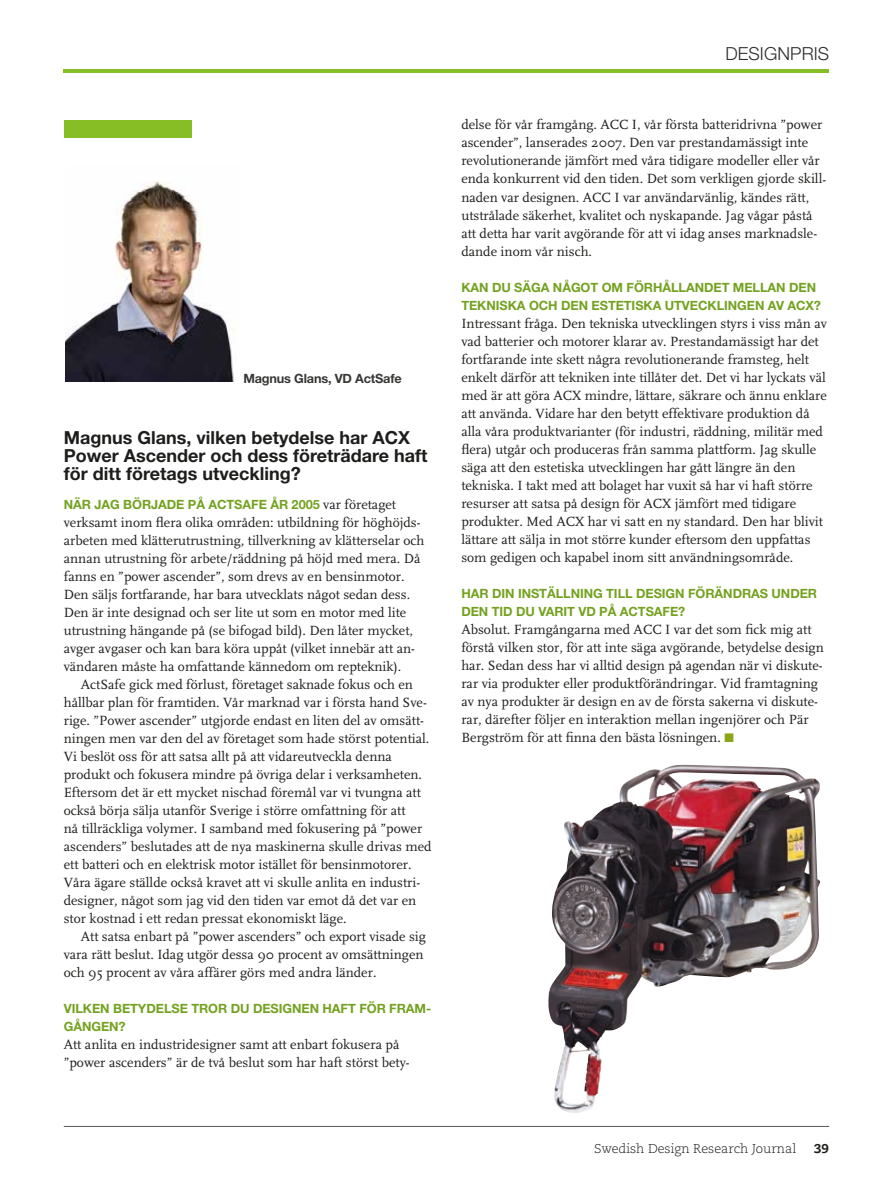
<style>
.page{position:relative;width:893px;height:1191px;background:#fff}
.page>*{position:absolute;margin:0;border:0;box-sizing:border-box;transform-origin:0 0}
.t1{font:700 18px/18px "Helvetica Neue";color:#1d1d1b}
.t2{font:300 18px "Helvetica Neue";letter-spacing:.005em;color:#2e2d2c}
.t3{font:13.95px/18px "FF Scala";color:#1d1d1b}
.t4{font:700 12.75px/18px "Helvetica Neue";letter-spacing:-.005em;color:#74a220}
.t5{font:300 12.75px "Caecilia";color:#1d1d1b}
.t6{font:700 12.75px "Helvetica Neue";letter-spacing:-.015em;color:#373736}
.t7{font:800 12.75px "Caecilia";color:#1d1d1b}
.s1{font-family:"FF Scala";font-weight:400;font-size:13.95px;color:#1d1d1b}
.s2{color:#8ba517}
</style>
<div class="page">
<hr style="left:64px;top:1126px;width:765px;height:1px;background:#575756">
<hr style="left:64px;top:69px;width:765px;height:4px;background:#87bd25">
<img style="left:66px;top:181px;width:169px;height:201px">
<img style="left:548px;top:764px;width:273px;height:349px">
<div style="left:64px;top:120px;width:127px;height:17px;background:#87bd25"></div>
<p class="t6" style="left:243px;top:371px;width:160px">Magnus Glans, VD ActSafe</p>
<p class="t1" style="left:64px;top:428px;width:365px">Magnus Glans, vilken betydelse har ACX<br>Power Ascender och dess företrädare haft för ditt företags utveckling?</p>
<p class="t4" style="left:64px;top:495px;width:334px">NÄR JAG BÖRJADE PÅ ACTSAFE ÅR 2005 <span class="s1">var företaget</span></p>
<p class="t3" style="left:64px;top:514px;width:362px">verksamt inom flera olika områden: utbildning för höghöjds&shy;arbeten med klätterutrustning, tillverkning av klätterselar och annan utrustning för arbete/räddning på höjd med mera. Då fanns en ”power ascender”, som drevs av en bensinmotor.<br>Den säljs fortfarande, har bara utvecklats något sedan dess.<br>Den är inte designad och ser lite ut som en motor med lite utrustning hängande på (se bifogad bild). Den låter mycket, avger avgaser och kan bara köra uppåt (vilket innebär att an&shy;vändaren måste ha omfattande kännedom om repteknik).</p>
<p class="t3" style="left:64px;top:676px;width:369px;text-indent:17px">ActSafe gick med förlust, företaget saknade fokus och en hållbar plan för framtiden. Vår marknad var i första hand Sve&shy;rige. ”Power ascender” utgjorde endast en liten del av omsätt&shy;ningen men var den del av företaget som hade störst potential.<br>Vi beslöt oss för att satsa allt på att vidareutveckla denna produkt och fokusera mindre på övriga delar i verksamheten.<br>Eftersom det är ett mycket nischad föremål var vi tvungna att också börja sälja utanför Sverige i större omfattning för att<br>nå tillräckliga volymer. I samband med fokusering på ”power ascenders” beslutades att de nya maskinerna skulle drivas med ett batteri och en elektrisk motor istället för bensinmotorer.<br>Våra ägare ställde också kravet att vi skulle anlita en industri&shy;designer, något som jag vid den tiden var emot då det var en stor kostnad i ett redan pressat ekonomiskt läge.</p>
<p class="t3" style="left:64px;top:928px;width:364px;text-indent:17px">Att satsa enbart på ”power ascenders” och export visade sig vara rätt beslut. Idag utgör dessa 90 procent av omsättningen och 95 procent av våra affärer görs med andra länder.</p>
<p class="t4" style="left:64px;top:999px;width:369px">VILKEN BETYDELSE TROR DU DESIGNEN HAFT FÖR FRAM-<br>GÅNGEN?</p>
<p class="t3" style="left:64px;top:1036px;width:347px">Att anlita en industridesigner samt att enbart fokusera på ”power ascenders” är de två beslut som har haft störst bety-</p>
<p class="t2" style="left:725px;top:42px;width:105px">DESIGNPRIS</p>
<p class="t3" style="left:461px;top:116px;width:366px">delse för vår framgång. ACC I, vår första batteridrivna ”power ascender”, lanserades 2007. Den var prestandamässigt inte revolutionerande jämfört med våra tidigare modeller eller vår enda konkurrent vid den tiden. Det som verkligen gjorde skill&shy;naden var designen. ACC I var användarvänlig, kändes rätt, utstrålade säkerhet, kvalitet och nyskapande. Jag vågar påstå att detta har varit avgörande för att vi idag anses marknadsle&shy;dande inom vår nisch.</p>
<p class="t4" style="left:461px;top:278px;width:361px">KAN DU SÄGA NÅGOT OM FÖRHÅLLANDET MELLAN DEN<br>TEKNISKA OCH DEN ESTETISKA UTVECKLINGEN AV ACX?</p>
<p class="t3" style="left:461px;top:314px;width:367px">Intressant fråga. Den tekniska utvecklingen styrs i viss mån av vad batterier och motorer klarar av. Prestandamässigt har det fortfarande inte skett några revolutionerande framsteg, helt enkelt därför att tekniken inte tillåter det. Det vi har lyckats väl med är att göra ACX mindre, lättare, säkrare och ännu enklare att använda. Vidare har den betytt effektivare produktion då alla våra produktvarianter (för industri, räddning, militär med flera) utgår och produceras från samma plattform. Jag skulle säga att den estetiska utvecklingen har gått längre än den tekniska. I takt med att bolaget har vuxit så har vi haft större resurser att satsa på design för ACX jämfört med tidigare produkter. Med ACX har vi satt en ny standard. Den har blivit lättare att sälja in mot större kunder eftersom den uppfattas som gedigen och kapabel inom sitt användningsområde.</p>
<p class="t4" style="left:461px;top:584px;width:357px">HAR DIN INSTÄLLNING TILL DESIGN FÖRÄNDRAS UNDER<br>DEN TID DU VARIT VD PÅ ACTSAFE?</p>
<p class="t3" style="left:461px;top:620px;width:364px">Absolut. Framgångarna med ACC I var det som fick mig att förstå vilken stor, för att inte säga avgörande, betydelse design har. Sedan dess har vi alltid design på agendan när vi diskute&shy;rar via produkter eller produktförändringar. Vid framtagning av nya produkter är design en av de första sakerna vi diskute&shy;rar, därefter följer en interaktion mellan ingenjörer och Pär Bergström för att finna den bästa lösningen. <span class="s2">■</span></p>
<p class="t5" style="left:594px;top:1141px;width:204px">Swedish Design Research Journal</p>
<p class="t7" style="left:814px;top:1140px;width:17px">39</p>
</div>
